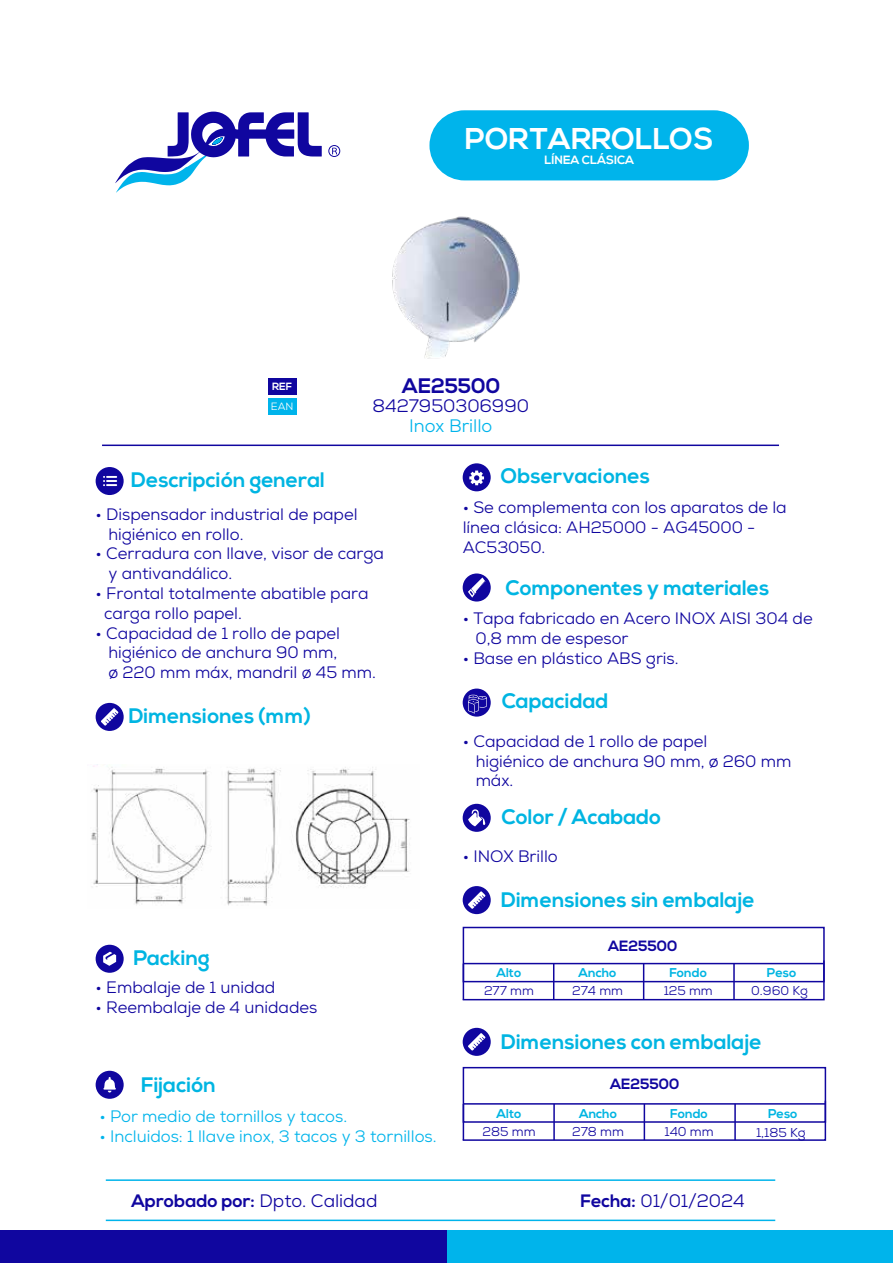
<style>
.page{position:relative;width:893px;height:1263px;background:#fff}
.page>*{position:absolute;margin:0;border:0;box-sizing:border-box;transform-origin:0 0}
.t1{font:700 30px "Nexa";color:#fff}
.t2{font:700 21px "Nexa";color:#00b5e2}
.t3{font:700 21px "Nexa";color:#10069f}
.t4{font:18px "Nexa";color:#10069f}
.t5{font:700 18px "Nexa";color:#10069f}
.t6{font:18px "Nexa";color:#00b4eb}
.t7{font:16.5px/19.8px "Nexa";color:#10069f}
.t8{font:16.5px "Nexa";color:#00b4eb}
.t9{font:700 14.85px "Nexa";color:#10069f}
.t10{font:12.75px "Nexa";color:#10069f}
.t11{font:700 12.75px "Nexa";color:#00b5e2}
.t12{font:700 12px "Nexa";color:#fff}
.t13{font:700 10.5px "Nexa";color:#fff}
.t14{font:10.5px "Nexa";color:#fff}
.s1{font-weight:400}
.s2{font-weight:700}
</style>
<div class="page">
<svg style="left:328px;top:145px;width:12px;height:12px"></svg>
<svg style="left:115px;top:112px;width:207px;height:81px"></svg>
<svg style="left:463px;top:573px;width:28px;height:28px"></svg>
<div style="left:0;top:1231px;width:447px;height:32px;background:#10069f"></div>
<div style="left:447px;top:1231px;width:446px;height:32px;background:#00b4eb"></div>
<div style="left:429px;top:110px;width:320px;height:70px;background:#00b4eb;border-radius:35px"></div>
<div style="left:268px;top:379px;width:29px;height:16px;background:#10069f"></div>
<div style="left:268px;top:398px;width:29px;height:17px;background:#00b4eb"></div>
<svg style="left:463px;top:463px;width:28px;height:28px"></svg>
<svg style="left:96px;top:467px;width:28px;height:28px"></svg>
<svg style="left:463px;top:688px;width:28px;height:29px"></svg>
<svg style="left:468px;top:695px;width:19px;height:19px"></svg>
<svg style="left:463px;top:804px;width:28px;height:28px"></svg>
<svg style="left:96px;top:945px;width:28px;height:28px"></svg>
<svg style="left:96px;top:1071px;width:28px;height:28px"></svg>
<svg style="left:463px;top:1028px;width:28px;height:28px"></svg>
<div style="left:463px;top:1067px;width:363px;height:56px;border:2px solid #10069f"></div>
<svg style="left:462px;top:1099px;width:365px;height:42px"></svg>
<hr style="left:553px;top:1104px;width:2px;height:36px;background:#10069f">
<hr style="left:463px;top:1104px;width:1px;height:36px;background:#10069f">
<hr style="left:644px;top:1104px;width:1px;height:36px;background:#10069f">
<hr style="left:734px;top:1104px;width:2px;height:36px;background:#10069f">
<svg style="left:463px;top:886px;width:28px;height:28px"></svg>
<div style="left:463px;top:927px;width:362px;height:55px;border:2px solid #10069f"></div>
<svg style="left:462px;top:959px;width:363px;height:42px"></svg>
<hr style="left:553px;top:963px;width:1px;height:37px;background:#10069f">
<hr style="left:463px;top:963px;width:1px;height:37px;background:#10069f">
<hr style="left:643px;top:963px;width:1px;height:37px;background:#10069f">
<hr style="left:733px;top:963px;width:2px;height:37px;background:#10069f">
<hr style="left:102px;top:445px;width:677px;height:1px;background:#10069f">
<hr style="left:106px;top:1219px;width:669px;height:2px;background:#00b4eb">
<hr style="left:106px;top:1179px;width:669px;height:2px;background:#00b4eb">
<svg style="left:96px;top:703px;width:28px;height:28px"></svg>
<img style="left:91px;top:764px;width:319px;height:142px">
<img style="left:392px;top:216px;width:128px;height:143px">
<p class="t13" style="left:272px;top:380px;width:21px">REF</p>
<h1 class="t1" style="left:465px;top:121px;width:250px">PORTARROLLOS</h1>
<p class="t12" style="left:544px;top:152px;width:91px">LÍNEA CLÁSICA</p>
<p class="t3" style="left:402px;top:373px;width:99px">AE25500</p>
<p class="t14" style="left:271px;top:400px;width:24px">EAN</p>
<p class="t4" style="left:373px;top:394px;width:158px">8427950306990</p>
<p class="t2" style="left:131px;top:467px;width:195px">Descripción general</p>
<p class="t7" style="left:108px;top:504px;width:251px;text-indent:-13px">• Dispensador industrial de papel higiénico en rollo.</p>
<p class="t7" style="left:108px;top:544px;width:277px;text-indent:-13px">• Cerradura con llave, visor de carga y antivandálico.</p>
<p class="t7" style="left:104px;top:583px;width:266px;text-indent:-9px">• Frontal totalmente abatible para carga rollo papel.</p>
<p class="t7" style="left:108px;top:623px;width:269px;text-indent:-13px">• Capacidad de 1 rollo de papel higiénico de anchura 90 mm,<br>ø 220 mm máx, mandril ø 45 mm.</p>
<p class="t2" style="left:129px;top:703px;width:184px">Dimensiones (mm)</p>
<p class="t2" style="left:133px;top:945px;width:78px">Packing</p>
<p class="t7" style="left:96px;top:978px;width:181px">• Embalaje de 1 unidad</p>
<p class="t7" style="left:96px;top:997px;width:223px">• Reembalaje de 4 unidades</p>
<p class="t6" style="left:409px;top:415px;width:85px">Inox Brillo</p>
<p class="t2" style="left:501px;top:464px;width:151px">Observaciones</p>
<p class="t7" style="left:463px;top:498px;width:326px">• Se complementa con los aparatos de la línea clásica: AH25000 - AG45000 -<br>AC53050.</p>
<p class="t2" style="left:505px;top:575px;width:265px">Componentes y materiales</p>
<p class="t7" style="left:475px;top:609px;width:339px;text-indent:-13px">• Tapa fabricado en Acero INOX AISI 304 de<br>0,8 mm de espesor</p>
<p class="t7" style="left:463px;top:648px;width:217px">• Base en plástico ABS gris.</p>
<p class="t2" style="left:502px;top:689px;width:108px">Capacidad</p>
<p class="t7" style="left:476px;top:731px;width:317px;text-indent:-13px">• Capacidad de 1 rollo de papel<br>higiénico de anchura 90 mm, ø 260 mm máx.</p>
<p class="t2" style="left:502px;top:804px;width:161px">Color / Acabado</p>
<p class="t7" style="left:463px;top:846px;width:97px">• INOX Brillo</p>
<p class="t2" style="left:501px;top:888px;width:255px">Dimensiones sin embalaje</p>
<p class="t9" style="left:608px;top:937px;width:71px">AE25500</p>
<p class="t11" style="left:496px;top:965px;width:26px">Alto</p>
<p class="t11" style="left:579px;top:965px;width:39px">Ancho</p>
<p class="t11" style="left:669px;top:965px;width:39px">Fondo</p>
<p class="t10" style="left:484px;top:983px;width:51px">277 mm</p>
<p class="t10" style="left:572px;top:983px;width:52px">274 mm</p>
<p class="t10" style="left:664px;top:983px;width:51px">125 mm</p>
<p class="t10" style="left:751px;top:983px;width:58px">0.960 Kg</p>
<p class="t11" style="left:767px;top:965px;width:31px">Peso</p>
<p class="t2" style="left:141px;top:1072px;width:76px">Fijación</p>
<p class="t8" style="left:99px;top:1105px;width:249px">• Por medio de tornillos y tacos.</p>
<p class="t8" style="left:99px;top:1125px;width:339px">• Incluidos: 1 llave inox, 3 tacos y 3 tornillos.</p>
<p class="t2" style="left:501px;top:1030px;width:262px">Dimensiones con embalaje</p>
<p class="t9" style="left:610px;top:1075px;width:71px">AE25500</p>
<p class="t10" style="left:483px;top:1123px;width:55px">285 mm</p>
<p class="t10" style="left:572px;top:1123px;width:53px">278 mm</p>
<p class="t10" style="left:664px;top:1123px;width:51px">140 mm</p>
<p class="t11" style="left:768px;top:1106px;width:31px">Peso</p>
<p class="t11" style="left:497px;top:1107px;width:26px">Alto</p>
<p class="t11" style="left:579px;top:1107px;width:40px">Ancho</p>
<p class="t11" style="left:670px;top:1106px;width:39px">Fondo</p>
<p class="t10" style="left:756px;top:1124px;width:51px">1,185 Kg</p>
<p class="t5" style="left:131px;top:1190px;width:247px">Aprobado por: <span class="s1">Dpto. Calidad</span></p>
<p class="t4" style="left:580px;top:1189px;width:166px"><span class="s2">Fecha:</span> 01/01/2024</p>
</div>
